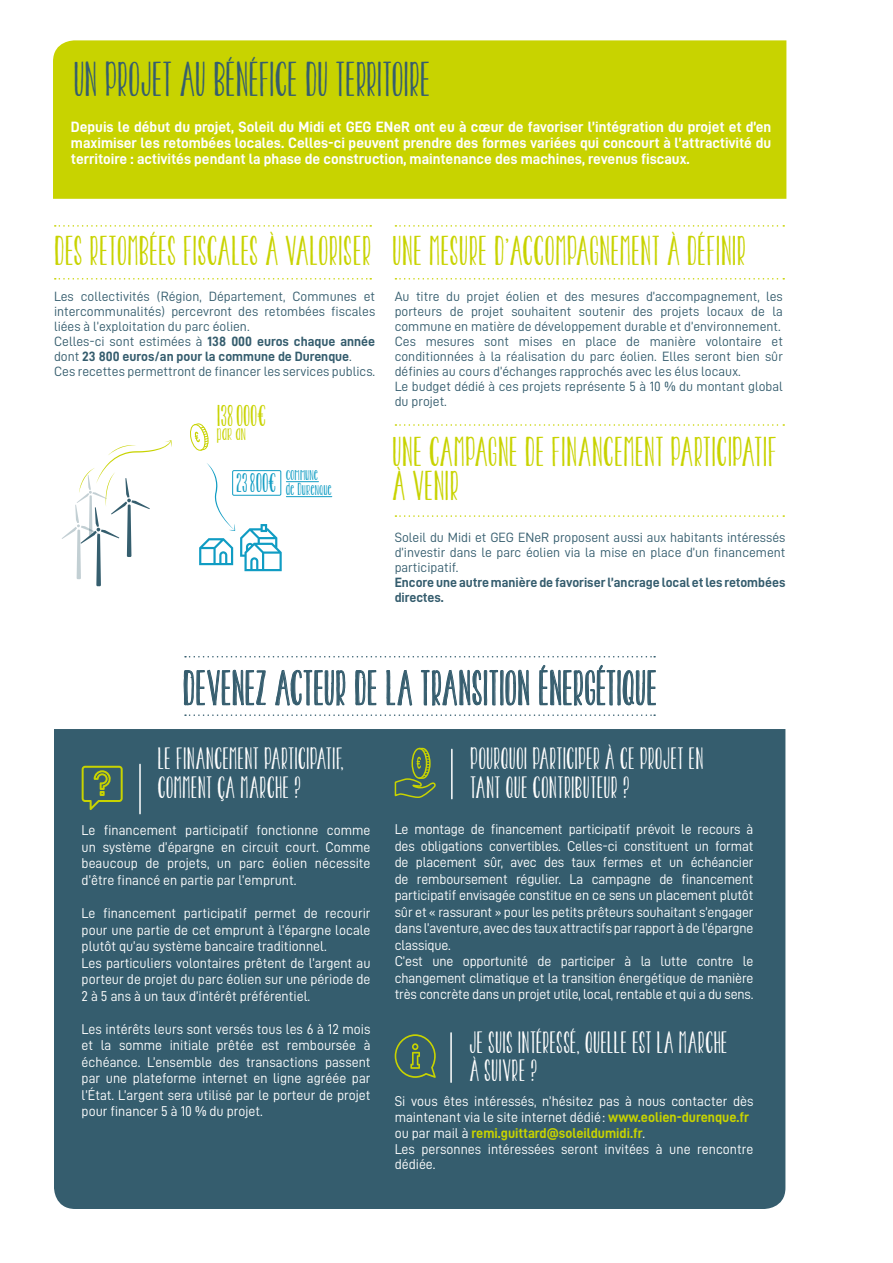
<style>
.page{position:relative;width:893px;height:1263px;background:#fff}
.page>*{position:absolute;margin:0;border:0;box-sizing:border-box;transform-origin:0 0}
.t1{font:40.5px "KG Twois Better Than One";color:#355d6e}
.t2{font:34.5px/34.5px "KG Twois Better Than One";color:#c8d300}
.t3{font:25.5px/28.5px "KG Twois Better Than One";letter-spacing:.01em;color:#fff}
.t4{font:24.9px "KG Twois Better Than One";color:#c8d300}
.t5{font:22.2px "KG Twois Better Than One";color:#109cc3}
.t6{font:16.95px "KG Twois Better Than One";color:#c8d300}
.t7{font:15px/16px "D DIN Bold";color:#fff;text-align:justify}
.t8{font:14.4px/14.4px "KG Twois Better Than One";letter-spacing:.015em;color:#109cc3}
.t9{font:14.25px/16.5px "D DIN";letter-spacing:-.01em;color:#fff}
.t10{font:14.25px "D DIN Bold";color:#c8d300}
.t11{font:13.5px/15px "D DIN";color:#355d6e}
.t12{font:13.5px/15px "D DIN Bold";color:#355d6e}
.s1{font-family:"D DIN Bold"}
.s2{font-family:"D DIN"}
.s3{font-family:"D DIN Bold";color:#c8d300}
.s4{font-family:"D DIN";color:#fff}
</style>
<div class="page">
<div style="left:54px;top:729px;width:731px;height:480px;background:#355d6e"></div>
<div style="left:53px;top:40px;width:733px;height:159px;background:#c8d300"></div>
<svg style="left:55px;top:225px;width:316px;height:2px"></svg>
<svg style="left:395px;top:225px;width:389px;height:2px"></svg>
<svg style="left:395px;top:424px;width:389px;height:2px"></svg>
<svg style="left:55px;top:278px;width:316px;height:2px"></svg>
<svg style="left:395px;top:278px;width:389px;height:2px"></svg>
<svg style="left:395px;top:515px;width:389px;height:2px"></svg>
<hr style="left:139px;top:764px;width:2px;height:50px;background:#fff">
<hr style="left:450px;top:1033px;width:2px;height:49px;background:#fff">
<svg style="left:190px;top:423px;width:19px;height:28px"></svg>
<svg style="left:199px;top:463px;width:83px;height:108px"></svg>
<div style="left:232px;top:470px;width:49px;height:25px;border:1px solid #109cc3"></div>
<hr style="left:286px;top:481px;width:32px;height:1px;background:#109cc3">
<hr style="left:286px;top:496px;width:46px;height:1px;background:#109cc3">
<svg style="left:62px;top:440px;width:110px;height:146px"></svg>
<svg style="left:82px;top:766px;width:41px;height:44px;background:#597a52"></svg>
<svg style="left:184px;top:656px;width:471px;height:143px"></svg>
<svg style="left:395px;top:1034px;width:41px;height:44px;background:#4f7259"></svg>
<h1 class="t1" style="left:74px;top:57px;width:358px">UN PROJET AU BÉNÉFICE DU TERRITOIRE</h1>
<p class="t7" style="left:71px;top:119px;width:702px">Depuis le début du projet, Soleil du Midi et GEG ENeR ont eu à cœur de favoriser l’intégration du projet et d’en maximiser les retombées locales. Celles-ci peuvent prendre des formes variées qui concourt à l’attractivité du territoire : activités pendant la phase de construction, maintenance des machines, revenus fiscaux.</p>
<h2 class="t2" style="left:54px;top:234px;width:694px">DES RETOMBÉES FISCALES À VALORISER UNE MESURE D’ACCOMPAGNEMENT À DÉFINIR</h2>
<p class="t11" style="left:54px;top:288px;width:323px">Les collectivités (Région, Département, Communes et intercommunalités) percevront des retombées fiscales liées à l’exploitation du parc éolien.<br>Celles-ci sont estimées à <span class="s1">138 000 euros chaque année</span></p>
<p class="t12" style="left:54px;top:348px;width:299px"><span class="s2">dont</span> 23 800 euros/an pour la commune de Durenque<span class="s2">.</span></p>
<p class="t11" style="left:54px;top:363px;width:323px">Ces recettes permettront de financer les services publics.</p>
<h3 class="t4" style="left:217px;top:402px;width:50px">138000€</h3>
<p class="t6" style="left:217px;top:424px;width:31px">par an</p>
<h3 class="t5" style="left:236px;top:470px;width:41px">23800€</h3>
<p class="t8" style="left:286px;top:467px;width:48px">commune<br>de Durenque</p>
<p class="t11" style="left:395px;top:288px;width:390px">Au titre du projet éolien et des mesures d’accompagnement, les porteurs de projet souhaitent soutenir des projets locaux de la commune en matière de développement durable et d’environnement.<br>Ces mesures sont mises en place de manière volontaire et conditionnées à la réalisation du parc éolien. Elles seront bien sûr définies au cours d’échanges rapprochés avec les élus locaux.<br>Le budget dédié à ces projets représente 5 à 10 % du montant global du projet.</p>
<h2 class="t2" style="left:392px;top:435px;width:386px">UNE CAMPAGNE DE FINANCEMENT PARTICIPATIF<br>À VENIR</h2>
<p class="t11" style="left:395px;top:530px;width:392px;text-align:justify">Soleil du Midi et GEG ENeR proposent aussi aux habitants intéressés d’investir dans le parc éolien via la mise en place d’un financement participatif.</p>
<p class="t12" style="left:395px;top:575px;width:392px">Encore une autre manière de favoriser l’ancrage local et les retombées directes.</p>
<h1 class="t1" style="left:183px;top:665px;width:476px">DEVENEZ ACTEUR DE LA TRANSITION ÉNERGÉTIQUE</h1>
<h3 class="t3" style="left:157px;top:745px;width:188px">LE FINANCEMENT PARTICIPATIF,<br>COMMENT ÇA MARCHE ?</h3>
<h3 class="t3" style="left:470px;top:745px;width:235px">POURQUOI PARTICIPER À CE PROJET EN<br>TANT QUE CONTRIBUTEUR ?</h3>
<p class="t9" style="left:82px;top:822px;width:290px;text-align:justify">Le financement participatif fonctionne comme un système d’épargne en circuit court. Comme beaucoup de projets, un parc éolien nécessite d’être financé en partie par l’emprunt.</p>
<p class="t9" style="left:82px;top:904px;width:290px">Le financement participatif permet de recourir pour une partie de cet emprunt à l’épargne locale plutôt qu’au système bancaire traditionnel.<br>Les particuliers volontaires prêtent de l’argent au porteur de projet du parc éolien sur une période de 2 à 5 ans à un taux d’intérêt préférentiel.</p>
<p class="t9" style="left:82px;top:1020px;width:290px;text-align:justify">Les intérêts leurs sont versés tous les 6 à 12 mois et la somme initiale prêtée est remboursée à échéance. L’ensemble des transactions passent par une plateforme internet en ligne agréée par l’État. L’argent sera utilisé par le porteur de projet pour financer 5 à 10 % du projet.</p>
<p class="t9" style="left:395px;top:821px;width:360px">Le montage de financement participatif prévoit le recours à des obligations convertibles. Celles-ci constituent un format de placement sûr, avec des taux fermes et un échéancier de remboursement régulier. La campagne de financement participatif envisagée constitue en ce sens un placement plutôt sûr et « rassurant » pour les petits prêteurs souhaitant s’engager dans l’aventure, avec des taux attractifs par rapport à de l’épargne classique.<br>C’est une opportunité de participer à la lutte contre le changement climatique et la transition énergétique de manière très concrète dans un projet utile, local, rentable et qui a du sens.</p>
<h3 class="t3" style="left:469px;top:1028px;width:260px">JE SUIS INTÉRESSÉ, QUELLE EST LA MARCHE<br>À SUIVRE ?</h3>
<p class="t9" style="left:395px;top:1093px;width:360px;line-height:15.8px">Si vous êtes intéressés, n’hésitez pas à nous contacter dès maintenant via le site internet dédié: <span class="s3">www.eolien-durenque.fr</span></p>
<p class="t10" style="left:395px;top:1125px;width:252px"><span class="s4">ou par mail à</span> remi.guittard@soleildumidi.fr<span class="s4">.</span></p>
<p class="t9" style="left:395px;top:1140px;width:360px;line-height:15.8px">Les personnes intéressées seront invitées à une rencontre dédiée.</p>
</div>
